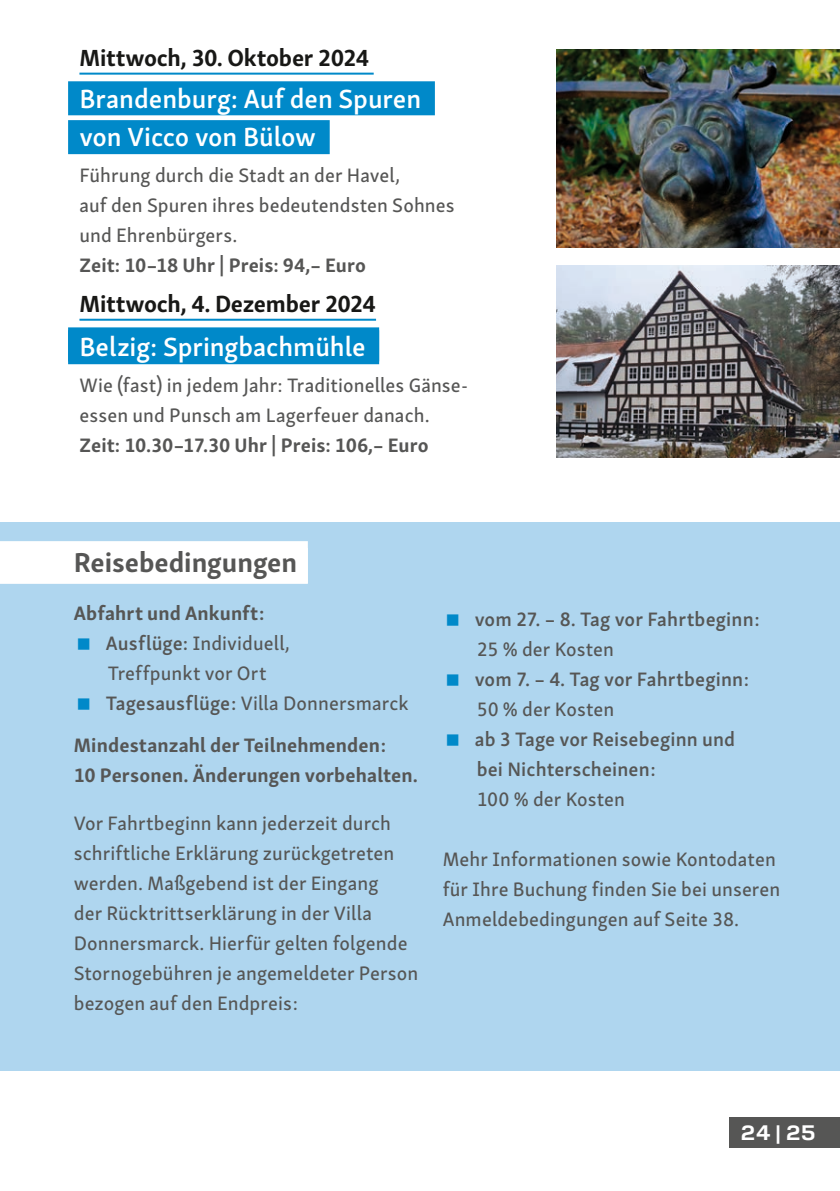
<style>
.page{position:relative;width:840px;height:1191px;background:#fff}
.page>*{position:absolute;margin:0;border:0;box-sizing:border-box;transform-origin:0 0}
.t1{font:700 28px "Skolar Sans PE";color:#565655}
.t2{font:600 27px/38px "Skolar Sans PE";letter-spacing:-.005em;color:#fff}
.t3{font:700 24px "Skolar Sans PE";letter-spacing:-.01em;color:#181816}
.t4{font:20px/30px "Skolar Sans PE Me";letter-spacing:.005em;color:#565655}
.t5{font:700 20px/30px "Skolar Sans PE";letter-spacing:.005em;color:#565655}
.t6{font:600 20px/30px "Skolar Sans PE";letter-spacing:.005em;color:#565655}
.t7{font:700 20px "Input Sans";color:#fff}
.s1{font-family:"Skolar Sans PE";font-weight:600}
</style>
<div class="page">
<div style="left:729px;top:1117px;width:110px;height:30px;background:#565655"></div>
<img style="left:556px;top:50px;width:283px;height:198px">
<img style="left:556px;top:266px;width:283px;height:192px">
<div style="left:0;top:522px;width:839px;height:548px;background:#afd6ef"></div>
<div style="left:0;top:541px;width:308px;height:42px;background:#fff"></div>
<div style="left:0;top:548px;width:308px;height:36px;background:#fff"></div>
<hr style="left:79px;top:73px;width:294px;height:2px;background:#0089c9">
<div style="left:68px;top:81px;width:366px;height:34px;background:#0089c9"></div>
<div style="left:68px;top:120px;width:261px;height:34px;background:#0089c9"></div>
<hr style="left:79px;top:319px;width:297px;height:2px;background:#0089c9">
<div style="left:68px;top:327px;width:311px;height:34px;background:#0089c9"></div>
<div style="left:68px;top:330px;width:311px;height:34px;background:#0089c9"></div>
<p class="t3" style="left:79px;top:38px;width:291px">Mittwoch, 30. Oktober 2024</p>
<h2 class="t2" style="left:79px;top:77px;width:343px">Brandenburg: Auf den Spuren von Vicco von Bülow</h2>
<p class="t4" style="left:79px;top:158px;width:376px">Führung durch die Stadt an der Havel,<br>auf den Spuren ihres bedeutendsten Sohnes und Ehrenbürgers.</p>
<p class="t5" style="left:79px;top:248px;width:288px">Zeit: 10–18 Uhr | Preis: 94,– Euro</p>
<p class="t3" style="left:79px;top:284px;width:298px">Mittwoch, 4. Dezember 2024</p>
<h2 class="t2" style="left:79px;top:325px;width:287px">Belzig: Springbachmühle</h2>
<p class="t4" style="left:79px;top:368px;width:390px">Wie (fast) in jedem Jahr: Traditionelles Gänse&shy;essen und Punsch am Lagerfeuer danach.</p>
<p class="t5" style="left:79px;top:428px;width:350px">Zeit: 10.30–17.30 Uhr | Preis: 106,– Euro</p>
<h1 class="t1" style="left:74px;top:539px;width:225px">Reisebedingungen</h1>
<p class="t5" style="left:74px;top:596px;width:192px">Abfahrt und Ankunft:</p>
<p class="t4" style="left:106px;top:626px;width:304px"><span class="s1">Ausflüge:</span> Individuell,<br>Treffpunkt vor Ort<br><span class="s1">Tagesausflüge:</span> Villa Donnersmarck</p>
<p class="t5" style="left:74px;top:728px;width:345px">Mindestanzahl der Teilnehmenden:<br>10 Personen. Änderungen vorbehalten.</p>
<p class="t4" style="left:74px;top:806px;width:346px">Vor Fahrtbeginn kann jederzeit durch schriftliche Erklärung zurückgetreten werden. Maßgebend ist der Eingang<br>der Rücktrittserklärung in der Villa Donnersmarck. Hierfür gelten folgende Stornogebühren je angemeldeter Person bezogen auf den Endpreis:</p>
<p class="t6" style="left:474px;top:602px;width:286px">vom 27. – 8. Tag vor Fahrtbeginn:</p>
<p class="t4" style="left:476px;top:632px;width:139px">25 % der Kosten</p>
<p class="t6" style="left:474px;top:662px;width:276px">vom 7. – 4. Tag vor Fahrtbeginn:</p>
<p class="t4" style="left:476px;top:692px;width:139px">50 % der Kosten</p>
<p class="t6" style="left:474px;top:722px;width:262px">ab 3 Tage vor Reisebeginn und bei Nichterscheinen:</p>
<p class="t4" style="left:476px;top:782px;width:150px">100 % der Kosten</p>
<p class="t4" style="left:442px;top:842px;width:339px">Mehr Informationen sowie Kontodaten für Ihre Buchung finden Sie bei unseren<br>Anmeldebedingungen auf Seite 38.</p>
<p class="t7" style="left:739px;top:1114px;width:78px">24 | 25</p>
</div>
